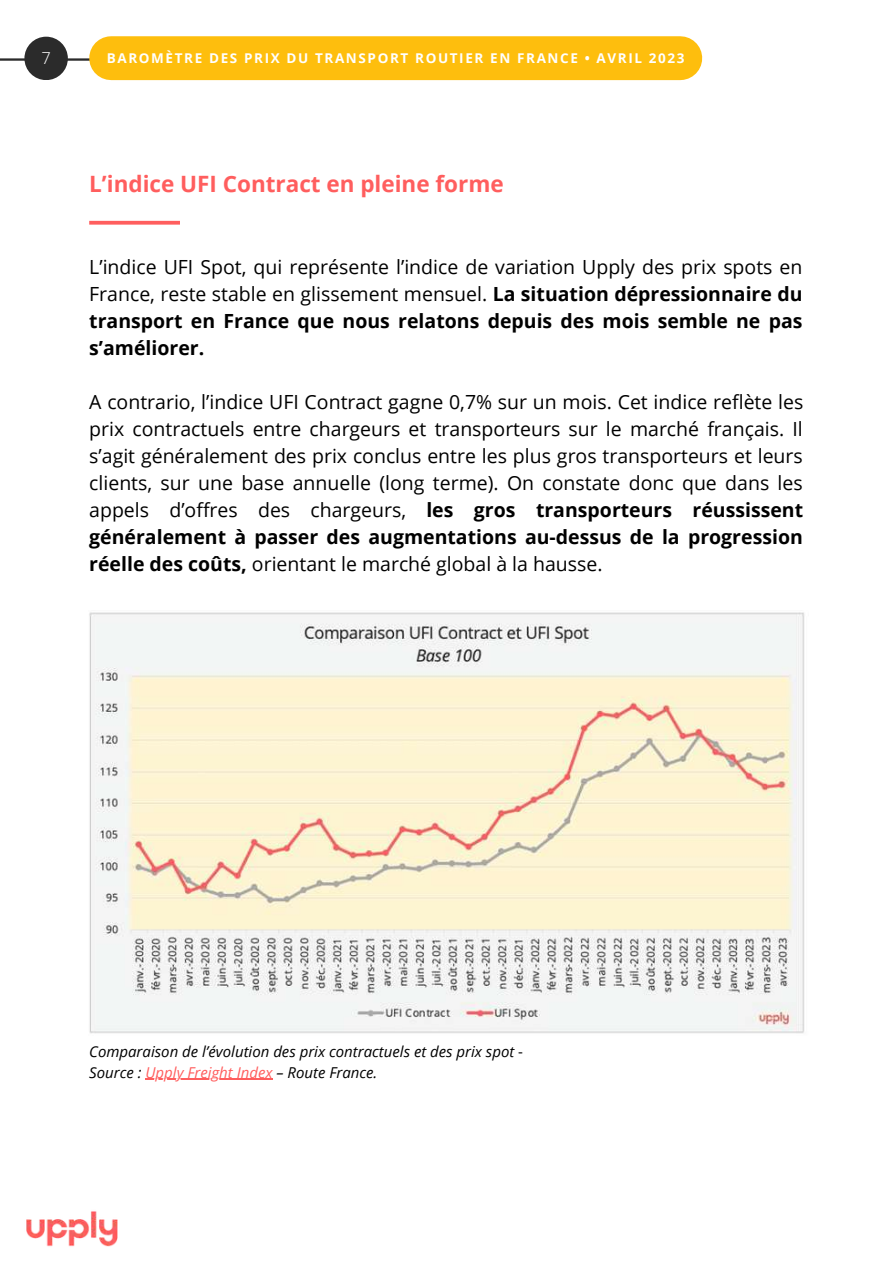
<style>
.page{position:relative;width:893px;height:1264px;background:#fff}
.page>*{position:absolute;margin:0;border:0;box-sizing:border-box;transform-origin:0 0}
.t1{font:700 22.5px "Open Sans";color:#ff5e5e}
.t2{font:19.5px/27px "Open Sans";color:#000;text-align:justify}
.t3{font:300 16.5px "Open Sans";color:#fff}
.t4{font:italic 15px/20.2px "Open Sans";color:#000}
.t5{font:700 13.5px "Open Sans";letter-spacing:.12em;color:#fff}
.s1{font-weight:700}
.s2{font-style:normal}
.s3{color:#ff5e5e}
</style>
<div class="page">
<img style="left:26px;top:1211px;width:92px;height:36px">
<svg style="left:89px;top:221px;width:91px;height:4px"></svg>
<img style="left:89px;top:612px;width:716px;height:422px">
<hr style="left:145px;top:1078px;width:127px;height:1px;background:#ff5e5e">
<svg style="left:0;top:58px;width:111px;height:3px"></svg>
<div style="left:24px;top:37px;width:44px;height:43px;background:#2b2b2b;border-radius:50%"></div>
<div style="left:111px;top:36px;width:569px;height:44px;background:#febe0d"></div>
<p class="t3" style="left:41px;top:46px;width:11px">7</p>
<p class="t5" style="left:107px;top:48px;width:579px">BAROMÈTRE DES PRIX DU TRANSPORT ROUTIER EN FRANCE • AVRIL 2023</p>
<p class="t1" style="left:89px;top:168px;width:416px">L’indice UFI Contract en pleine forme</p>
<p class="t2" style="left:89px;top:253px;width:714px">L’indice UFI Spot, qui représente l’indice de variation Upply des prix spots en France, reste stable en glissement mensuel. <span class="s1">La situation dépressionnaire du transport en France que nous relatons depuis des mois semble ne pas s’améliorer.</span></p>
<p class="t2" style="left:89px;top:388px;width:715px">A contrario, l’indice UFI Contract gagne 0,7% sur un mois. Cet indice reflète les prix contractuels entre chargeurs et transporteurs sur le marché français. Il s’agit généralement des prix conclus entre les plus gros transporteurs et leurs clients, sur une base annuelle (long terme). On constate donc que dans les appels d’offres des chargeurs, <span class="s1">les gros transporteurs réussissent généralement à passer des augmentations au-dessus de la progression réelle des coûts,</span> orientant le marché global à la hausse.</p>
<p class="t4" style="left:89px;top:1041px;width:435px">Comparaison de l’évolution des prix contractuels et des prix spot <span class="s2">-<br></span>Source : <span class="s3">Upply Freight Index</span> – Route France.</p>
</div>
